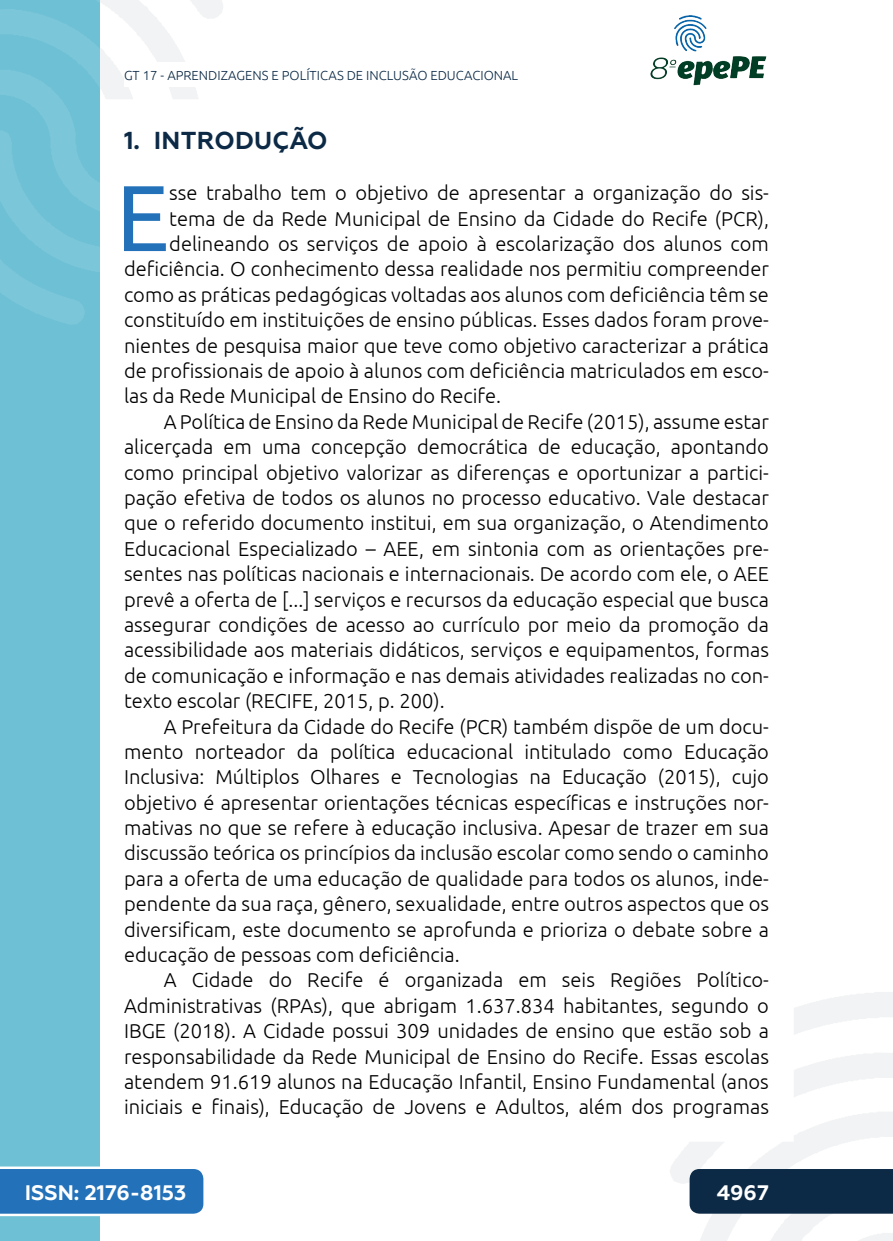
<style>
.page{position:relative;width:893px;height:1241px;background:#fff}
.page>*{position:absolute;margin:0;border:0;box-sizing:border-box;transform-origin:0 0}
._7_CAPITULAR{font:93.27px "Ubuntu";color:#2371b9}
._3_SUBTÍTULO{font:700 24.5px "Geometria";letter-spacing:.01em;color:#0c2a46}
.t1{font:700 21px "Geometria";color:#fff}
._5_CORPO{font:300 20.12px/25.4px "Ubuntu";color:#000;text-align:justify}
._7_CAPITULAR-2{font:300 20.12px "Ubuntu";color:#000}
.t2{font:300 13.12px "Ubuntu";color:#0c2a46}
</style>
<div class="page">
<svg style="left:670px;top:992px;width:223px;height:248px"></svg>
<svg style="left:99px;top:0;width:124px;height:324px"></svg>
<img style="left:650px;top:15px;width:117px;height:71px">
<div style="left:0;top:0;width:99px;height:1240px;background:#6ec0d5"></div>
<svg style="left:0;top:0;width:99px;height:325px"></svg>
<svg style="left:0;top:1166px;width:203px;height:49px;background:#367dbf"></svg>
<div style="left:690px;top:1168px;width:203px;height:45px;background:#0c2a46"></div>
<div style="left:124px;top:62px;width:516px;height:25px;background:#fff"></div>
<p class="t2" style="left:124px;top:67px;width:396px">GT 17 - APRENDIZAGENS E POLÍTICAS DE INCLUSÃO EDUCACIONAL</p>
<p class="_3_SUBTÍTULO" style="left:124px;top:126px;width:205px">1. INTRODUÇÃO</p>
<p class="_7_CAPITULAR" style="left:116px;top:161px;width:55px">E</p>
<p class="_7_CAPITULAR-2" style="left:169px;top:181px;width:601px">sse trabalho tem o objetivo de apresentar a organização do sis-</p>
<p class="_7_CAPITULAR-2" style="left:169px;top:206px;width:601px">tema de da Rede Municipal de Ensino da Cidade do Recife (PCR),</p>
<p class="_7_CAPITULAR-2" style="left:169px;top:232px;width:601px">delineando os serviços de apoio à escolarização dos alunos com</p>
<p class="_7_CAPITULAR-2" style="left:124px;top:257px;width:646px">deficiência. O conhecimento dessa realidade nos permitiu compreender</p>
<p class="_7_CAPITULAR-2" style="left:124px;top:282px;width:646px">como as práticas pedagógicas voltadas aos alunos com deficiência têm se</p>
<p class="_7_CAPITULAR-2" style="left:124px;top:308px;width:646px">constituído em instituições de ensino públicas. Esses dados foram prove-</p>
<p class="_7_CAPITULAR-2" style="left:124px;top:333px;width:646px">nientes de pesquisa maior que teve como objetivo caracterizar a prática</p>
<p class="_7_CAPITULAR-2" style="left:124px;top:358px;width:646px">de profissionais de apoio à alunos com deficiência matriculados em esco-</p>
<p class="_7_CAPITULAR-2" style="left:124px;top:384px;width:378px">las da Rede Municipal de Ensino do Recife.</p>
<p class="_5_CORPO" style="left:124px;top:408px;width:646px;text-indent:40px">A Política de Ensino da Rede Municipal de Recife (2015), assume estar alicerçada em uma concepção democrática de educação, apontando como principal objetivo valorizar as diferenças e oportunizar a partici&shy;pação efetiva de todos os alunos no processo educativo. Vale destacar que o referido documento institui, em sua organização, o Atendimento Educacional Especializado – AEE, em sintonia com as orientações pre&shy;sentes nas políticas nacionais e internacionais. De acordo com ele, o AEE prevê a oferta de [...] serviços e recursos da educação especial que busca assegurar condições de acesso ao currículo por meio da promoção da acessibilidade aos materiais didáticos, serviços e equipamentos, formas de comunicação e informação e nas demais atividades realizadas no con&shy;texto escolar (RECIFE, 2015, p. 200).</p>
<p class="_5_CORPO" style="left:124px;top:713px;width:646px;text-indent:40px">A Prefeitura da Cidade do Recife (PCR) também dispõe de um docu&shy;mento norteador da política educacional intitulado como Educação Inclusiva: Múltiplos Olhares e Tecnologias na Educação (2015), cujo objetivo é apresentar orientações técnicas específicas e instruções nor&shy;mativas no que se refere à educação inclusiva. Apesar de trazer em sua discussão teórica os princípios da inclusão escolar como sendo o caminho para a oferta de uma educação de qualidade para todos os alunos, inde&shy;pendente da sua raça, gênero, sexualidade, entre outros aspectos que os diversificam, este documento se aprofunda e prioriza o debate sobre a educação de pessoas com deficiência.</p>
<p class="_5_CORPO" style="left:124px;top:966px;width:646px;text-indent:40px">A Cidade do Recife é organizada em seis Regiões Político-Administrativas (RPAs), que abrigam 1.637.834 habitantes, segundo o IBGE (2018). A Cidade possui 309 unidades de ensino que estão sob a responsabilidade da Rede Municipal de Ensino do Recife. Essas escolas atendem 91.619 alunos na Educação Infantil, Ensino Fundamental (anos iniciais e finais), Educação de Jovens e Adultos, além dos programas</p>
<p class="t1" style="left:25px;top:1179px;width:163px">ISSN: 2176-8153</p>
<p class="t1" style="left:717px;top:1179px;width:54px">4967</p>
</div>
